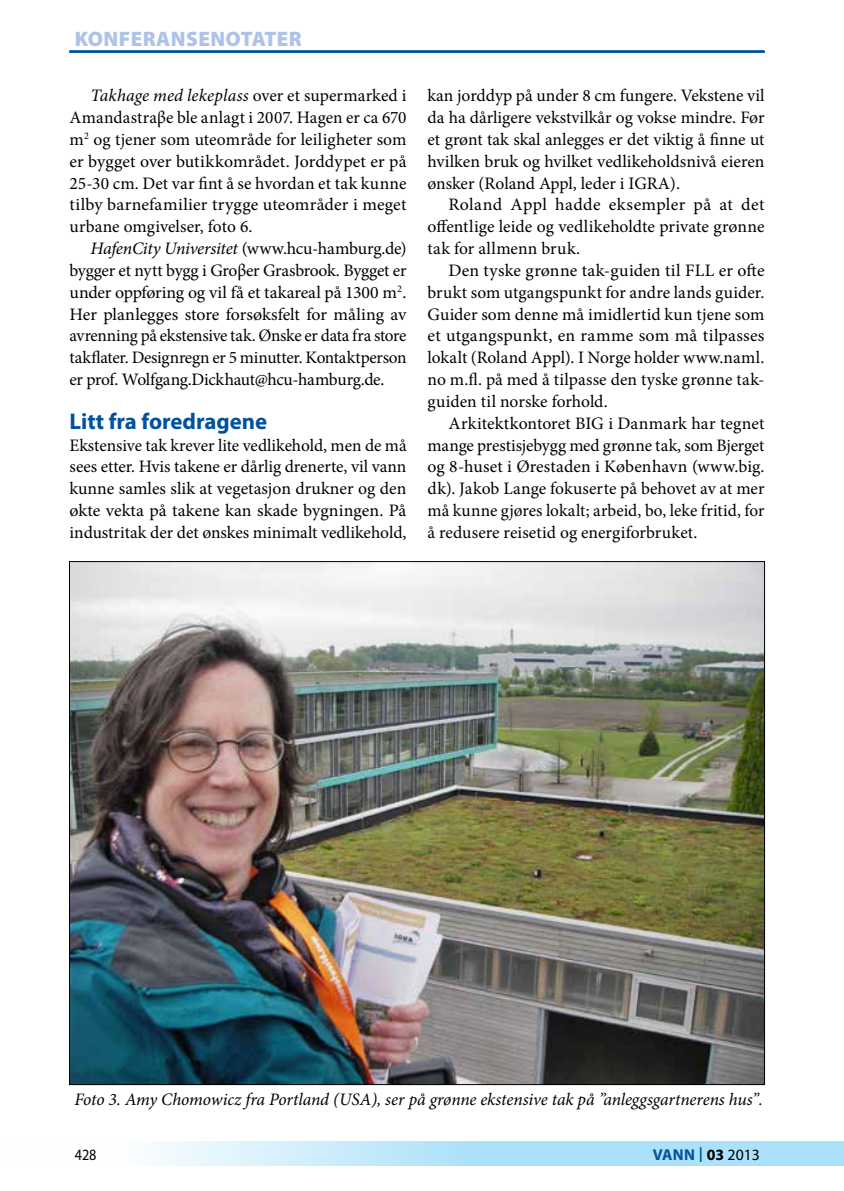
<style>
.page{position:relative;width:844px;height:1191px;background:#fff}
.page>*{position:absolute;margin:0;border:0;box-sizing:border-box;transform-origin:0 0}
.t1{font:700 22.75px "Myriad Pro";color:#00529c}
.t2{font:900 21px "Myriad Pro";letter-spacing:.02em;color:#aec3e6}
.t3{font:17.5px/21.9px "Minion Pro";color:#000;text-align:justify}
.t4{font:italic 17.5px "Minion Pro";letter-spacing:-.005em;color:#000}
.t5{font:700 15.75px "Myriad Pro";letter-spacing:.01em;color:#00529c}
.t6{font:15.75px "Myriad Pro";color:#000;scale:.9 1}
.s1{font-style:italic}
.s2{font-weight:400;font-size:21.88px}
.s3{color:#000}
.s4{font-weight:400;color:#000}
</style>
<div class="page">
<svg style="left:157px;top:1141px;width:686px;height:25px;background:#bbe6fa"></svg>
<hr style="left:69px;top:51px;width:695px;height:1px;background:#00529c">
<svg style="left:843px;top:1141px;width:1px;height:25px"></svg>
<img style="left:71px;top:563px;width:691px;height:520px">
<p class="t2" style="left:75px;top:27px;width:229px">KONFERANSENOTATER</p>
<p class="t3" style="left:69px;top:85px;width:338px;text-indent:21px"><span class="s1">Takhage med lekeplass</span> over et supermarked i Amandastraβe ble anlagt i 2007. Hagen er ca 670 m<sup>2</sup> og tjener som uteområde for leiligheter som er bygget over butikkområdet. Jorddypet er på 25-30 cm. Det var fint å se hvordan et tak kunne tilby barnefamilier trygge uteområder i meget urbane omgivelser, foto 6.</p>
<p class="t3" style="left:69px;top:238px;width:338px;text-indent:21px"><span class="s1">HafenCity Universitet</span> (www.hcu-hamburg.de) bygger et nytt bygg i Groβer Grasbrook. Bygget er under oppføring og vil få et takareal på 1300 m<sup>2</sup>.<br>Her planlegges store forsøksfelt for måling av avrenning på ekstensive tak. Ønske er data fra store takflater. Designregn er 5 minutter. Kontaktperson er prof. Wolfgang.Dickhaut@hcu-hamburg.de.</p>
<h1 class="t1" style="left:69px;top:406px;width:199px">Litt fra foredragene</h1>
<p class="t3" style="left:69px;top:434px;width:338px">Ekstensive tak krever lite vedlikehold, men de må sees etter. Hvis takene er dårlig drenerte, vil vann kunne samles slik at vegetasjon drukner og den økte vekta på takene kan skade bygningen. På industritak der det ønskes minimalt vedlikehold,</p>
<p class="t3" style="left:427px;top:85px;width:338px">kan jorddyp på under 8 cm fungere. Vekstene vil da ha dårligere vekstvilkår og vokse mindre. Før et grønt tak skal anlegges er det viktig å finne ut hvilken bruk og hvilket vedlikeholdsnivå eieren ønsker (Roland Appl, leder i IGRA).</p>
<p class="t3" style="left:427px;top:194px;width:338px;text-indent:21px">Roland Appl hadde eksempler på at det offentlige leide og vedlikeholdte private grønne tak for allmenn bruk.</p>
<p class="t3" style="left:427px;top:259px;width:338px;text-indent:21px">Den tyske grønne tak-guiden til FLL er ofte brukt som utgangspunkt for andre lands guider.<br>Guider som denne må imidlertid kun tjene som et utgangspunkt, en ramme som må tilpasses lokalt (Roland Appl). I Norge holder www.naml. no m.fl. på med å tilpasse den tyske grønne tak&shy;guiden til norske forhold.</p>
<p class="t3" style="left:427px;top:412px;width:338px;text-indent:21px">Arkitektkontoret BIG i Danmark har tegnet mange prestisjebygg med grønne tak, som Bjerget og 8-huset i Ørestaden i København (www.big. dk). Jakob Lange fokuserte på behovet av at mer må kunne gjøres lokalt; arbeid, bo, leke fritid, for å redusere reisetid og energiforbruket.</p>
<p class="t4" style="left:74px;top:1087px;width:689px">Foto 3. Amy Chomowicz fra Portland (USA), ser på grønne ekstensive tak på ”anleggsgartnerens hus”.</p>
<p class="t6" style="left:75px;top:1145px;width:26px">428</p>
<p class="t5" style="left:652px;top:1144px;width:109px">Vann <span class="s2">I</span> <span class="s3">03</span> <span class="s4">2013</span></p>
</div>
